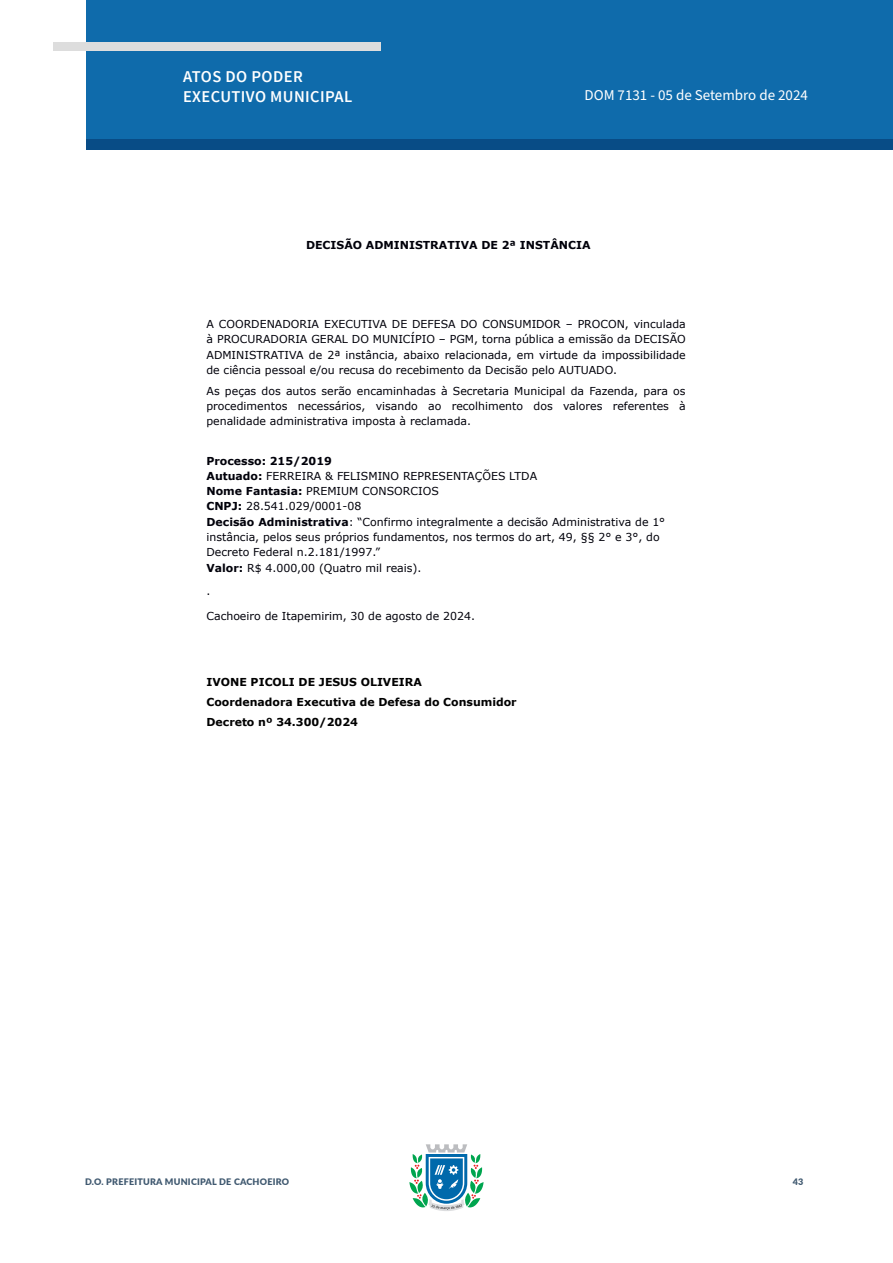
<style>
.page{position:relative;width:893px;height:1263px;background:#fff}
.page>*{position:absolute;margin:0;border:0;box-sizing:border-box;transform-origin:0 0}
.t1{font:600 16.5px/19.8px "Source Sans Pro";letter-spacing:.025em;color:#fff}
.t2{font:15px "Source Sans Pro";color:#fff}
.t3{font:10.95px/15.3px "Verdana";color:#00000a;text-align:justify}
.t4{font:700 10.95px/20px "Verdana";color:#000}
.t5{font:700 10.95px "Verdana";color:#00000a}
.t6{font:900 9px "Lato";letter-spacing:.025em;color:#405970}
.s1{font-weight:700}
</style>
<div class="page">
<svg style="left:409px;top:1144px;width:75px;height:67px"></svg>
<div style="left:86px;top:0;width:807px;height:140px;background:#0f6bab"></div>
<div style="left:87px;top:140px;width:806px;height:10px;background:#084c86"></div>
<div style="left:53px;top:42px;width:328px;height:9px;background:#ddd"></div>
<h1 class="t1" style="left:183px;top:67px;width:171px">ATOS DO PODER<br>EXECUTIVO MUNICIPAL</h1>
<p class="t2" style="left:584px;top:85px;width:225px">DOM 7131 - 05 de Setembro de 2024</p>
<p class="t5" style="left:306px;top:238px;width:286px">DECISÃO ADMINISTRATIVA DE 2ª INSTÂNCIA</p>
<p class="t3" style="left:207px;top:316px;width:481px">A COORDENADORIA EXECUTIVA DE DEFESA DO CONSUMIDOR – PROCON, vinculada à PROCURADORIA GERAL DO MUNICÍPIO – PGM, torna pública a emissão da DECISÃO ADMINISTRATIVA de 2ª instância, abaixo relacionada, em virtude da impossibilidade de ciência pessoal e/ou recusa do recebimento da Decisão pelo AUTUADO.</p>
<p class="t3" style="left:207px;top:383px;width:481px">As peças dos autos serão encaminhadas à Secretaria Municipal da Fazenda, para os procedimentos necessários, visando ao recolhimento dos valores referentes à penalidade administrativa imposta à reclamada.</p>
<p class="t3" style="left:207px;top:453px;width:460px;text-align:left"><span class="s1">Processo: 215/2019<br>Autuado:</span> FERREIRA &amp; FELISMINO REPRESENTAÇÕES LTDA<br><span class="s1">Nome Fantasia:</span> PREMIUM CONSORCIOS<br><span class="s1">CNPJ:</span> 28.541.029/0001-08<br><span class="s1">Decisão Administrativa</span>: “Confirmo integralmente a decisão Administrativa de 1° instância, pelos seus próprios fundamentos, nos termos do art, 49, §§ 2° e 3°, do Decreto Federal n.2.181/1997.”<br><span class="s1">Valor:</span> R$ 4.000,00 (Quatro mil reais).</p>
<p class="t3" style="left:207px;top:583px;width:5px">.</p>
<p class="t3" style="left:207px;top:608px;width:270px">Cachoeiro de Itapemirim, 30 de agosto de 2024.</p>
<p class="t4" style="left:207px;top:671px;width:312px">IVONE PICOLI DE JESUS OLIVEIRA<br>Coordenadora Executiva de Defesa do Consumidor<br>Decreto nº 34.300/2024</p>
<p class="t6" style="left:85px;top:1175px;width:206px">D.O. PREFEITURA MUNICIPAL DE CACHOEIRO</p>
<p class="t6" style="left:793px;top:1175px;width:12px">43</p>
</div>
